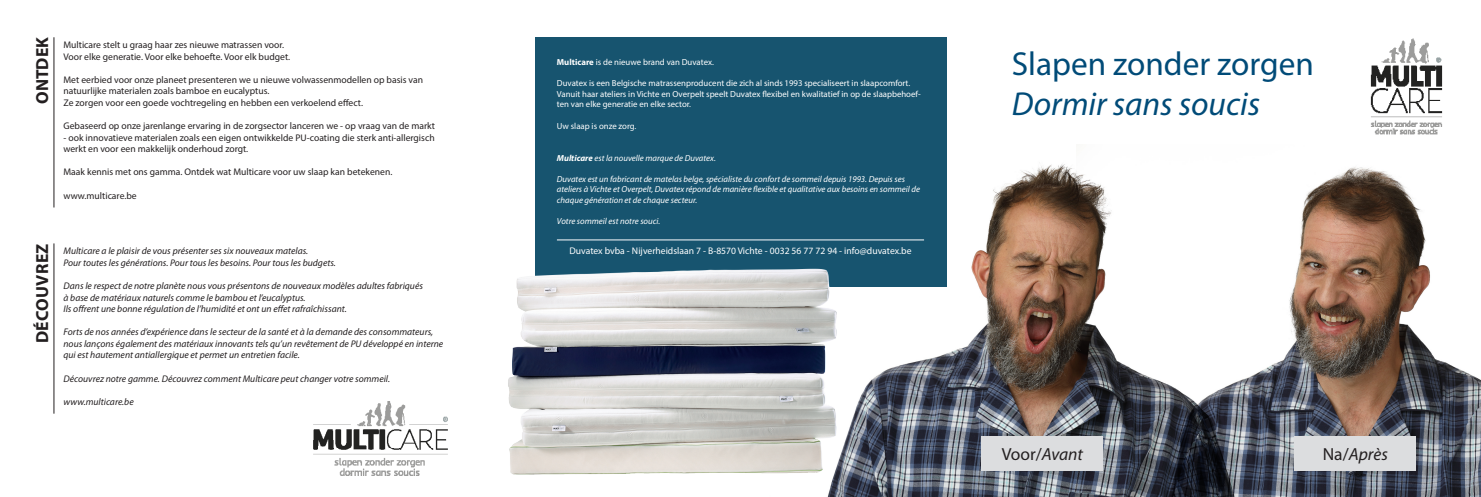
<style>
.page{position:relative;width:1481px;height:497px;background:#fff}
.page>*{position:absolute;margin:0;border:0;box-sizing:border-box;transform-origin:0 0}
.t1{font:33.25px "Myriad Pro";color:#014b78}
.t2{font:italic 33.25px "Myriad Pro";color:#014b78}
.t3{font:700 17.5px "Myriad Pro";letter-spacing:.02em;color:#231f20}
.t4{font:17.5px "Myriad Pro";color:#231f20}
.t5{font:italic 17.5px "Myriad Pro";color:#231f20}
.t6{font:italic 9.62px/11.5px "Myriad Pro";color:#231f20}
.t7{font:9.62px/11.5px "Myriad Pro";color:#231f20}
.t8{font:9.62px "Myriad Pro";color:#fff}
.t9{font:italic 8.75px/10.5px "Myriad Pro";color:#fff}
.t10{font:8.75px/10.5px "Myriad Pro";color:#fff}
.s1{font-weight:700}
.s2{font-style:italic}
.s3{font-style:normal}
</style>
<div class="page">
<img style="left:884px;top:144px;width:192px;height:352px">
<hr style="left:54px;top:37px;width:1px;height:170px;background:#231f20">
<hr style="left:54px;top:243px;width:1px;height:170px;background:#231f20">
<div style="left:535px;top:37px;width:411px;height:249px;background:#17546f"></div>
<img style="left:313px;top:401px;width:135px;height:73px">
<hr style="left:557px;top:239px;width:367px;height:1px;background:#fff">
<img style="left:508px;top:239px;width:376px;height:257px">
<img style="left:1076px;top:167px;width:405px;height:329px">
<div style="left:981px;top:436px;width:122px;height:34px;background:#dcdddf"></div>
<div style="left:1294px;top:436px;width:122px;height:34px;background:#dcdddf"></div>
<img style="left:1370px;top:38px;width:73px;height:97px">
<p class="t3" style="left:31px;top:104px;width:68px;rotate:-90deg">ONTDEK</p>
<p class="t7" style="left:64px;top:39px;width:222px">Multicare stelt u graag haar zes nieuwe matrassen voor.</p>
<p class="t7" style="left:64px;top:50px;width:228px">Voor elke generatie. Voor elke behoefte. Voor elk budget.</p>
<p class="t7" style="left:64px;top:73px;width:361px">Met eerbied voor onze planeet presenteren we u nieuwe volwassenmodellen op basis van natuurlijke materialen zoals bamboe en eucalyptus.<br>Ze zorgen voor een goede vochtregeling en hebben een verkoelend effect.</p>
<p class="t7" style="left:64px;top:120px;width:373px">Gebaseerd op onze jarenlange ervaring in de zorgsector lanceren we - op vraag van de markt</p>
<p class="t7" style="left:64px;top:131px;width:373px">- ook innovatieve materialen zoals een eigen ontwikkelde PU-coating die sterk anti-allergisch werkt en voor een makkelijk onderhoud zorgt.</p>
<p class="t7" style="left:64px;top:166px;width:330px">Maak kennis met ons gamma. Ontdek wat Multicare voor uw slaap kan betekenen.</p>
<p class="t7" style="left:64px;top:189px;width:75px">www.multicare.be</p>
<p class="t3" style="left:31px;top:343px;width:101px;rotate:-90deg">DÉCOUVREZ</p>
<p class="t6" style="left:64px;top:245px;width:246px">Multicare a le plaisir de vous présenter ses six nouveaux matelas.</p>
<p class="t6" style="left:64px;top:256px;width:274px">Pour toutes les générations. Pour tous les besoins. Pour tous les budgets.</p>
<p class="t6" style="left:64px;top:279px;width:361px">Dans le respect de notre planète nous vous présentons de nouveaux modèles adultes fabriqués à base de matériaux naturels comme le bambou et l’eucalyptus.</p>
<p class="t6" style="left:64px;top:302px;width:285px">Ils offrent une bonne régulation de l’humidité et ont un effet rafraîchissant.</p>
<p class="t6" style="left:64px;top:325px;width:381px">Forts de nos années d’expérience dans le secteur de la santé et à la demande des consommateurs, nous lançons également des matériaux innovants tels qu’un revêtement de PU développé en interne qui est hautement antiallergique et permet un entretien facile.</p>
<p class="t6" style="left:64px;top:372px;width:328px">Découvrez notre gamme. Découvrez comment Multicare peut changer votre sommeil.</p>
<p class="t6" style="left:64px;top:395px;width:72px">www.multicare.be</p>
<p class="t10" style="left:557px;top:57px;width:158px"><span class="s1">Multicare</span> is de nieuwe brand van Duvatex.</p>
<p class="t10" style="left:557px;top:78px;width:365px">Duvatex is een Belgische matrassenproducent die zich al sinds 1993 specialiseert in slaapcomfort.<br>Vanuit haar ateliers in Vichte en Overpelt speelt Duvatex flexibel en kwalitatief in op de slaapbehoef&shy;ten van elke generatie en elke sector.</p>
<p class="t10" style="left:557px;top:120px;width:81px">Uw slaap is onze zorg.</p>
<p class="t9" style="left:557px;top:152px;width:160px"><span class="s1">Multicare</span> est la nouvelle marque de Duvatex.</p>
<p class="t9" style="left:557px;top:173px;width:365px">Duvatex est un fabricant de matelas belge, spécialiste du confort de sommeil depuis 1993. Depuis ses ateliers à Vichte et Overpelt, Duvatex répond de manière flexible et qualitative aux besoins en sommeil de chaque génération et de chaque secteur.</p>
<p class="t9" style="left:557px;top:215px;width:105px">Votre sommeil est notre souci.</p>
<p class="t8" style="left:569px;top:244px;width:344px">Duvatex bvba - Nijverheidslaan 7 - B-8570 Vichte - 0032 56 77 72 94 - info@duvatex.be</p>
<p class="t1" style="left:1012px;top:43px;width:303px">Slapen zonder zorgen</p>
<p class="t2" style="left:1012px;top:83px;width:250px">Dormir sans soucis</p>
<p class="t4" style="left:1002px;top:443px;width:83px">Voor/<span class="s2">Avant</span></p>
<p class="t5" style="left:1323px;top:443px;width:67px"><span class="s3">Na/</span>Après</p>
</div>
